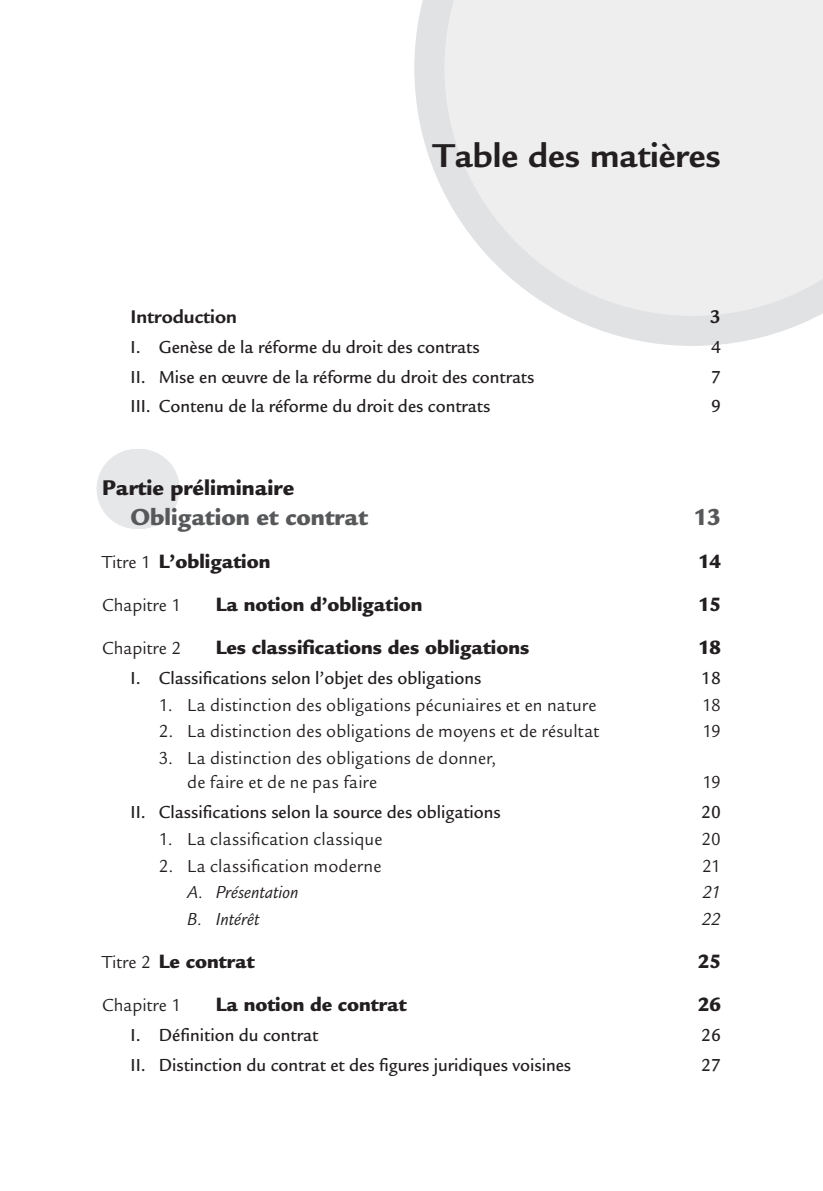
<style>
.page{position:relative;width:823px;height:1191px;background:#fff}
.page>*{position:absolute;margin:0;border:0;box-sizing:border-box;transform-origin:0 0}
.t1{font:700 36px "Legacy Sans Std";color:#231f20}
.t2{font:900 25.2px "Legacy Sans Std";color:#57585a;scale:.95 1}
.t3{font:900 23.2px "Legacy Sans Std";color:#231f20;scale:.95 1}
.t4{font:900 21px "Legacy Sans Std";color:#231f20;scale:.95 1}
.t5{font:700 20px "Legacy Sans Std";color:#231f20}
.t6{font:500 18.8px "Legacy Sans Std";color:#231f20;scale:.95 1}
.t7{font:18.8px/24px "Legacy Sans Std";letter-spacing:.01em;color:#231f20;scale:.95 1}
.t8{font:italic 18.8px "Legacy Sans Std";color:#231f20;scale:.95 1}
.s1{font-weight:400;font-size:18.8px}
</style>
<div class="page">
<svg style="left:414px;top:0;width:408px;height:346px;background:#eeeeef"></svg>
<svg style="left:137px;top:449px;width:2px;height:80px"></svg>
<hr style="left:136px;top:449px;width:1px;height:80px;background:#e6e7e9">
<hr style="left:139px;top:449px;width:1px;height:80px;background:#e6e7e9">
<h1 class="t1" style="left:433px;top:135px;width:289px">Table des matières</h1>
<p class="t5" style="left:130px;top:305px;width:108px">Introduction</p>
<p class="t5" style="left:709px;top:305px;width:13px">3</p>
<p class="t6" style="left:130px;top:336px;width:369px">I. Genèse de la réforme du droit des contrats</p>
<p class="t6" style="left:710px;top:336px;width:12px">4</p>
<p class="t6" style="left:130px;top:366px;width:426px">II. Mise en œuvre de la réforme du droit des contrats</p>
<p class="t6" style="left:710px;top:366px;width:12px">7</p>
<p class="t6" style="left:130px;top:395px;width:380px">III. Contenu de la réforme du droit des contrats</p>
<p class="t6" style="left:710px;top:395px;width:12px">9</p>
<p class="t3" style="left:102px;top:474px;width:204px">Partie préliminaire</p>
<h2 class="t2" style="left:130px;top:502px;width:251px">Obligation et contrat</h2>
<h2 class="t2" style="left:693px;top:502px;width:30px">13</h2>
<p class="t4" style="left:102px;top:549px;width:178px"><span class="s1">Titre 1</span> L’obligation</p>
<p class="t4" style="left:697px;top:549px;width:25px">14</p>
<p class="t7" style="left:102px;top:593px;width:84px">Chapitre 1</p>
<p class="t4" style="left:215px;top:592px;width:219px">La notion d’obligation</p>
<p class="t4" style="left:697px;top:592px;width:25px">15</p>
<p class="t7" style="left:102px;top:636px;width:84px">Chapitre 2</p>
<p class="t4" style="left:215px;top:635px;width:331px">Les classifications des obligations</p>
<p class="t4" style="left:697px;top:635px;width:25px">18</p>
<p class="t6" style="left:130px;top:667px;width:371px">I. Classifications selon l’objet des obligations</p>
<p class="t6" style="left:700px;top:667px;width:22px">18</p>
<p class="t7" style="left:159px;top:693px;width:462px">1. La distinction des obligations pécuniaires et en nature</p>
<p class="t7" style="left:701px;top:693px;width:21px">18</p>
<p class="t7" style="left:159px;top:719px;width:465px">2. La distinction des obligations de moyens et de résultat</p>
<p class="t7" style="left:702px;top:719px;width:21px">19</p>
<p class="t7" style="left:187px;top:746px;width:326px;text-indent:-28px">3. La distinction des obligations de donner, de faire et de ne pas faire</p>
<p class="t7" style="left:702px;top:770px;width:21px">19</p>
<p class="t6" style="left:130px;top:801px;width:391px">II. Classifications selon la source des obligations</p>
<p class="t6" style="left:700px;top:801px;width:22px">20</p>
<p class="t7" style="left:159px;top:827px;width:236px">1. La classification classique</p>
<p class="t7" style="left:701px;top:827px;width:22px">20</p>
<p class="t7" style="left:159px;top:854px;width:235px">2. La classification moderne</p>
<p class="t7" style="left:701px;top:854px;width:21px">21</p>
<p class="t8" style="left:187px;top:882px;width:118px">A. Présentation</p>
<p class="t8" style="left:702px;top:882px;width:20px">21</p>
<p class="t8" style="left:187px;top:909px;width:77px">B. Intérêt</p>
<p class="t8" style="left:701px;top:909px;width:21px">22</p>
<p class="t4" style="left:102px;top:949px;width:162px"><span class="s1">Titre 2</span> Le contrat</p>
<p class="t4" style="left:697px;top:949px;width:25px">25</p>
<p class="t7" style="left:102px;top:993px;width:84px">Chapitre 1</p>
<p class="t4" style="left:215px;top:992px;width:202px">La notion de contrat</p>
<p class="t4" style="left:697px;top:992px;width:25px">26</p>
<p class="t6" style="left:130px;top:1024px;width:199px">I. Définition du contrat</p>
<p class="t6" style="left:700px;top:1024px;width:22px">26</p>
<p class="t6" style="left:130px;top:1054px;width:465px">II. Distinction du contrat et des figures juridiques voisines</p>
<p class="t6" style="left:700px;top:1054px;width:22px">27</p>
</div>
